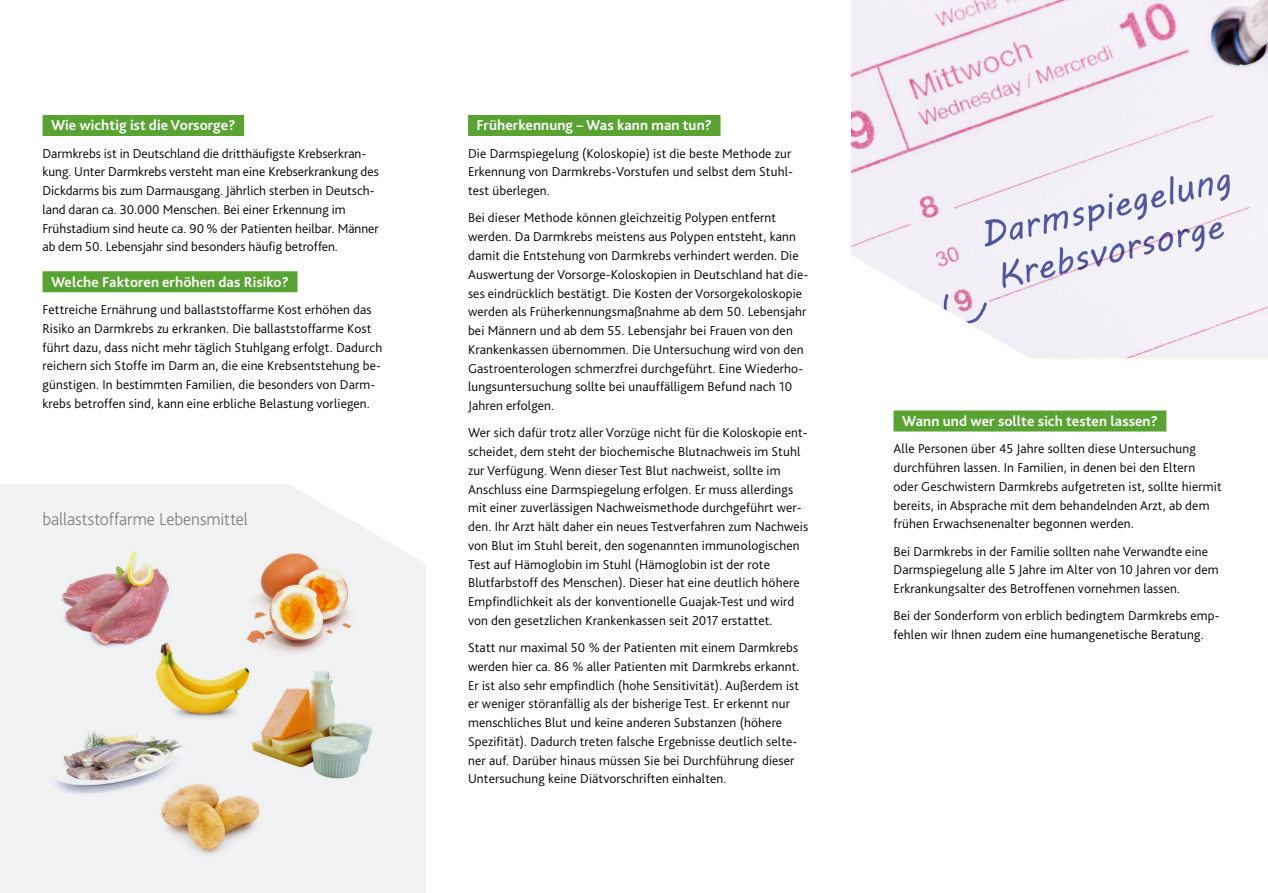
<style>
.page{position:relative;width:1268px;height:893px;background:#fff}
.page>*{position:absolute;margin:0;border:0;box-sizing:border-box;transform-origin:0 0}
.t1{font:200 18px "Bliss Pro";letter-spacing:-.005em;color:#706f6f}
.t2{font:700 15px "Bliss Pro";letter-spacing:.005em;color:#fff}
.t3{font:300 13.5px/18.8px "Bliss Pro";letter-spacing:.01em;color:#000}
</style>
<div class="page">
<div style="left:0;top:485px;width:425px;height:408px;background:#f0f2f3"></div>
<img style="left:851px;top:0;width:416px;height:358px">
<img style="left:251px;top:671px;width:121px;height:108px">
<img style="left:161px;top:769px;width:110px;height:86px">
<img style="left:61px;top:551px;width:108px;height:96px">
<img style="left:154px;top:629px;width:98px;height:99px">
<img style="left:55px;top:710px;width:134px;height:96px">
<img style="left:241px;top:574px;width:111px;height:81px">
<svg style="left:254px;top:484px;width:172px;height:90px"></svg>
<svg style="left:851px;top:255px;width:276px;height:105px"></svg>
<div style="left:893px;top:410px;width:273px;height:21px;background:#58a332"></div>
<div style="left:468px;top:115px;width:252px;height:21px;background:#58a332"></div>
<div style="left:43px;top:115px;width:201px;height:21px;background:#58a332"></div>
<div style="left:43px;top:271px;width:254px;height:21px;background:#58a332"></div>
<p class="t2" style="left:51px;top:116px;width:186px">Wie wichtig ist die Vorsorge?</p>
<p class="t3" style="left:43px;top:144px;width:338px">Darmkrebs ist in Deutschland die dritthäufigste Krebserkran&shy;kung. Unter Darmkrebs versteht man eine Krebserkrankung des Dickdarms bis zum Darmausgang. Jährlich sterben in Deutsch&shy;land daran ca. 30.000 Menschen. Bei einer Erkennung im Frühstadium sind heute ca. 90 % der Patienten heilbar. Männer ab dem 50. Lebensjahr sind besonders häufig betroffen.</p>
<p class="t2" style="left:51px;top:272px;width:239px">Welche Faktoren erhöhen das Risiko?</p>
<p class="t3" style="left:43px;top:300px;width:341px">Fettreiche Ernährung und ballaststoffarme Kost erhöhen das Risiko an Darmkrebs zu erkranken. Die ballaststoffarme Kost führt dazu, dass nicht mehr täglich Stuhlgang erfolgt. Dadurch reichern sich Stoffe im Darm an, die eine Krebsentstehung be&shy;günstigen. In bestimmten Familien, die besonders von Darm&shy;krebs betroffen sind, kann eine erbliche Belastung vorliegen.</p>
<h1 class="t1" style="left:43px;top:507px;width:207px">ballaststoffarme Lebensmittel</h1>
<p class="t2" style="left:476px;top:116px;width:237px">Früherkennung – Was kann man tun?</p>
<p class="t3" style="left:468px;top:144px;width:326px;text-align:justify">Die Darmspiegelung (Koloskopie) ist die beste Methode zur Erkennung von Darmkrebs-Vorstufen und selbst dem Stuhl&shy;test überlegen.</p>
<p class="t3" style="left:468px;top:209px;width:342px">Bei dieser Methode können gleichzeitig Polypen entfernt werden. Da Darmkrebs meistens aus Polypen entsteht, kann damit die Entstehung von Darmkrebs verhindert werden. Die Auswertung der Vorsorge-Koloskopien in Deutschland hat die&shy;ses eindrücklich bestätigt. Die Kosten der Vorsorgekoloskopie werden als Früherkennungsmaßnahme ab dem 50. Lebensjahr bei Männern und ab dem 55. Lebensjahr bei Frauen von den Krankenkassen übernommen. Die Untersuchung wird von den Gastroenterologen schmerzfrei durchgeführt. Eine Wiederho&shy;lungsuntersuchung sollte bei unauffälligem Befund nach 10<br>Jahren erfolgen.</p>
<p class="t3" style="left:468px;top:423px;width:341px">Wer sich dafür trotz aller Vorzüge nicht für die Koloskopie ent&shy;scheidet, dem steht der biochemische Blutnachweis im Stuhl zur Verfügung. Wenn dieser Test Blut nachweist, sollte im Anschluss eine Darmspiegelung erfolgen. Er muss allerdings mit einer zuverlässigen Nachweismethode durchgeführt wer&shy;den. Ihr Arzt hält daher ein neues Testverfahren zum Nachweis von Blut im Stuhl bereit, den sogenannten immunologischen Test auf Hämoglobin im Stuhl (Hämoglobin ist der rote Blutfarbstoff des Menschen). Dieser hat eine deutlich höhere Empfindlichkeit als der konventionelle Guajak-Test und wird von den gesetzlichen Krankenkassen seit 2017 erstattet.</p>
<p class="t3" style="left:468px;top:638px;width:333px">Statt nur maximal 50 % der Patienten mit einem Darmkrebs werden hier ca. 86 % aller Patienten mit Darmkrebs erkannt.<br>Er ist also sehr empfindlich (hohe Sensitivität). Außerdem ist er weniger störanfällig als der bisherige Test. Er erkennt nur menschliches Blut und keine anderen Substanzen (höhere Spezifität). Dadurch treten falsche Ergebnisse deutlich selte&shy;ner auf. Darüber hinaus müssen Sie bei Durchführung dieser Untersuchung keine Diätvorschriften einhalten.</p>
<p class="t2" style="left:901px;top:412px;width:257px">Wann und wer sollte sich testen lassen?</p>
<p class="t3" style="left:893px;top:439px;width:329px">Alle Personen über 45 Jahre sollten diese Untersuchung durchführen lassen. In Familien, in denen bei den Eltern oder Geschwistern Darmkrebs aufgetreten ist, sollte hiermit bereits, in Absprache mit dem behandelnden Arzt, ab dem frühen Erwachsenenalter begonnen werden.</p>
<p class="t3" style="left:893px;top:542px;width:326px">Bei Darmkrebs in der Familie sollten nahe Verwandte eine<br>Darmspiegelung alle 5 Jahre im Alter von 10 Jahren vor dem<br>Erkrankungsalter des Betroffenen vornehmen lassen.</p>
<p class="t3" style="left:893px;top:606px;width:327px">Bei der Sonderform von erblich bedingtem Darmkrebs emp&shy;fehlen wir Ihnen zudem eine humangenetische Beratung.</p>
</div>
